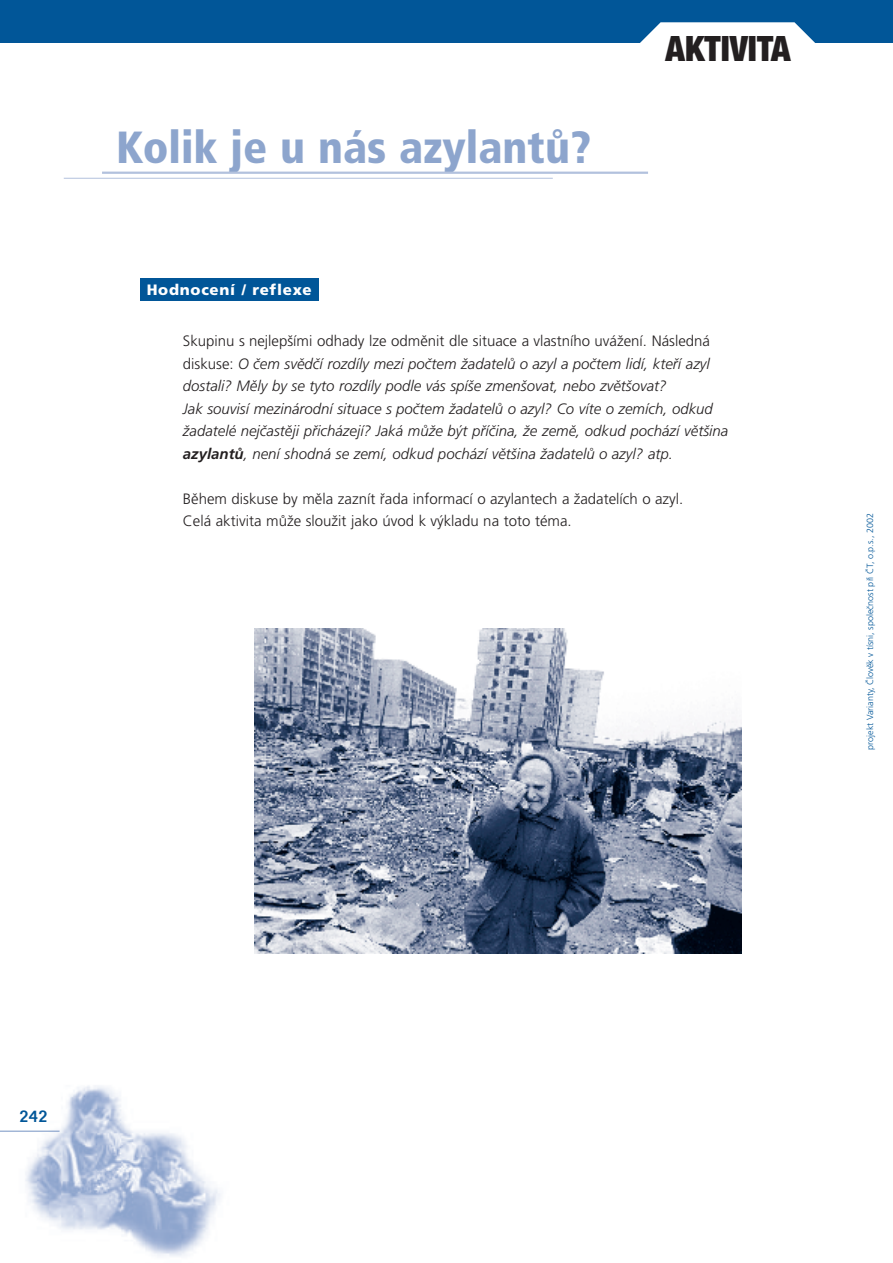
<style>
.page{position:relative;width:893px;height:1263px;background:#fff}
.page>*{position:absolute;margin:0;border:0;box-sizing:border-box;transform-origin:0 0}
.t1{font:900 condensed 45px "Frutiger CE";color:#8da5cd}
.t2{font:900 condensed 34.95px "Helvetica Neue CE";color:#231f20}
.t3{font:500 18px "Folio TEE";color:#015698}
.t4{font:italic 300 15px/22.5px "Frutiger CE";color:#231f20}
.t5{font:300 15px/22.5px "Frutiger CE";color:#231f20}
.t6{font:900 15px "Frutiger CE";letter-spacing:.05em;color:#fff}
.t7{font:300 9px "Frutiger CE";color:#015698}
.s1{font-style:normal}
.s2{font-weight:700}
</style>
<div class="page">
<img style="left:0;top:1086px;width:221px;height:170px">
<hr style="left:0;top:1131px;width:60px;height:1px;background:#7593c2">
<div style="left:140px;top:279px;width:179px;height:22px;background:#015698"></div>
<hr style="left:102px;top:172px;width:546px;height:2px;background:#b2c1dd">
<hr style="left:64px;top:178px;width:489px;height:1px;background:#b2c1dd">
<img style="left:254px;top:629px;width:488px;height:325px">
<div style="left:0;top:0;width:893px;height:43px;background:#015698"></div>
<svg style="left:640px;top:22px;width:175px;height:21px;background:#dee9f1"></svg>
<h1 class="t1" style="left:116px;top:122px;width:476px">Kolik je u nás azylantů?</h1>
<h2 class="t2" style="left:666px;top:29px;width:127px">AKTIVITA</h2>
<p class="t6" style="left:147px;top:281px;width:167px">Hodnocení / reflexe</p>
<p class="t4" style="left:183px;top:329px;width:547px"><span class="s1">Skupinu s nejlepšími odhady lze odměnit dle situace a vlastního uvážení. Následná diskuse:</span> O čem svědčí rozdíly mezi počtem žadatelů o azyl a počtem lidí, kteří azyl dostali? Měly by se tyto rozdíly podle vás spíše zmenšovat, nebo zvětšovat?<br>Jak souvisí mezinárodní situace s počtem žadatelů o azyl? Co víte o zemích, odkud žadatelé nejčastěji přicházejí? Jaká může být příčina, že země, odkud pochází většina <span class="s2">azylantů</span>, není shodná se zemí, odkud pochází většina žadatelů o azyl? atp.</p>
<p class="t5" style="left:183px;top:487px;width:502px">Během diskuse by měla zaznít řada informací o azylantech a žadatelích o azyl.<br>Celá aktivita může sloužit jako úvod k výkladu na toto téma.</p>
<p class="t7" style="left:865px;top:749px;width:238px;rotate:-90deg">projekt Varianty, Člověk v tísni, společnost při ČT, o.p.s., 2002</p>
<p class="t3" style="left:19px;top:1106px;width:30px">242</p>
</div>
